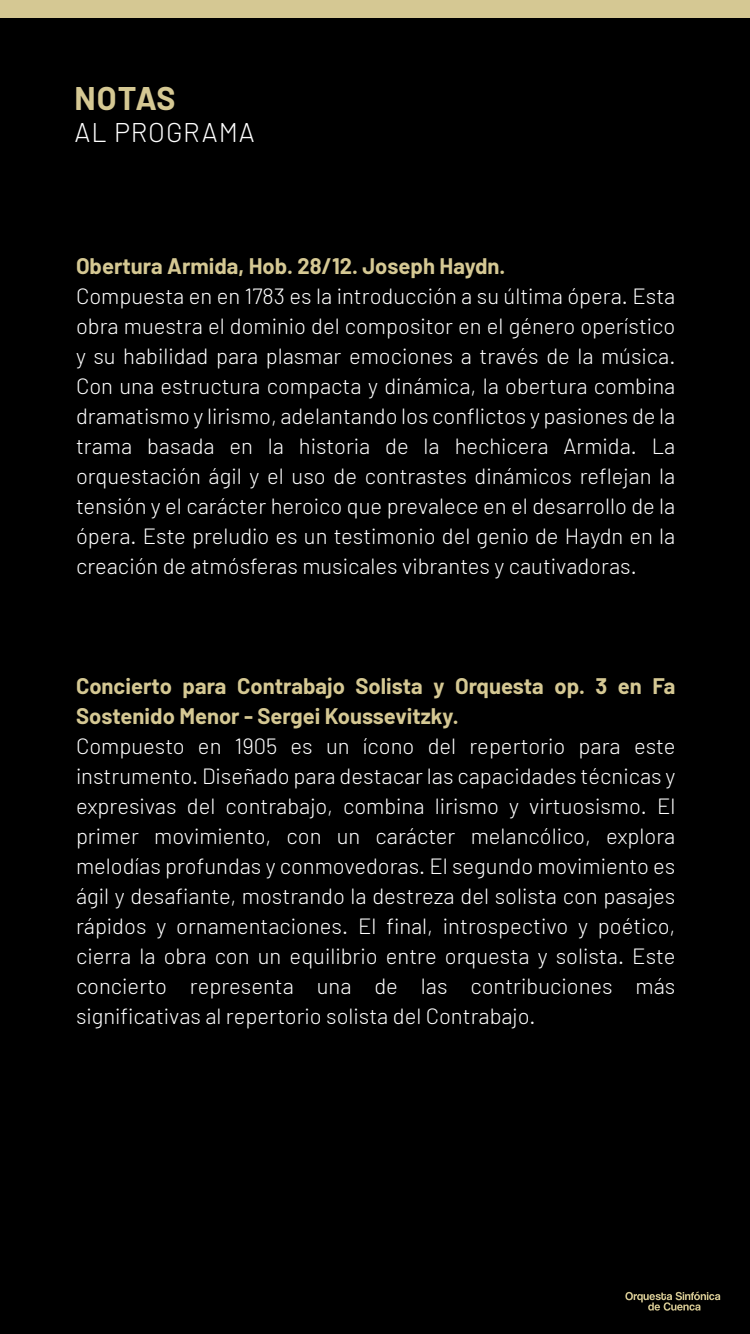
<style>
.page{position:relative;width:750px;height:1334px;background:#000}
.page>*{position:absolute;margin:0;border:0;box-sizing:border-box;transform-origin:0 0}
.t1{font:700 32px "Barlow";letter-spacing:.01em;color:#d5c893}
.t2{font:300 27px "Barlow";letter-spacing:.035em;color:#fff}
.t3{font:300 22px/30px "Barlow";color:#fff;text-align:justify}
.t4{font:700 22px/30px "Barlow";color:#d5c893}
</style>
<div class="page">
<svg style="left:625px;top:1291px;width:95px;height:20px"></svg>
<div style="left:0;top:0;width:750px;height:18px;background:#d5c893"></div>
<h1 class="t1" style="left:75px;top:75px;width:103px">NOTAS</h1>
<p class="t2" style="left:75px;top:116px;width:182px">AL PROGRAMA</p>
<p class="t4" style="left:76px;top:249px;width:431px">Obertura Armida, Hob. 28/12. Joseph Haydn.</p>
<p class="t3" style="left:76px;top:280px;width:601px">Compuesta en en 1783 es la introducción a su última ópera. Esta obra muestra el dominio del compositor en el género operístico y su habilidad para plasmar emociones a través de la música.<br>Con una estructura compacta y dinámica, la obertura combina dramatismo y lirismo, adelantando los conflictos y pasiones de la trama basada en la historia de la hechicera Armida. La orquestación ágil y el uso de contrastes dinámicos reflejan la tensión y el carácter heroico que prevalece en el desarrollo de la ópera. Este preludio es un testimonio del genio de Haydn en la creación de atmósferas musicales vibrantes y cautivadoras.</p>
<p class="t4" style="left:76px;top:669px;width:601px">Concierto para Contrabajo Solista y Orquesta op. 3 en Fa<br>Sostenido Menor - Sergei Koussevitzky.</p>
<p class="t3" style="left:76px;top:730px;width:601px">Compuesto en 1905 es un ícono del repertorio para este instrumento. Diseñado para destacar las capacidades técnicas y expresivas del contrabajo, combina lirismo y virtuosismo. El primer movimiento, con un carácter melancólico, explora melodías profundas y conmovedoras. El segundo movimiento es ágil y desafiante, mostrando la destreza del solista con pasajes rápidos y ornamentaciones. El final, introspectivo y poético, cierra la obra con un equilibrio entre orquesta y solista. Este concierto representa una de las contribuciones más significativas al repertorio solista del Contrabajo.</p>
</div>
